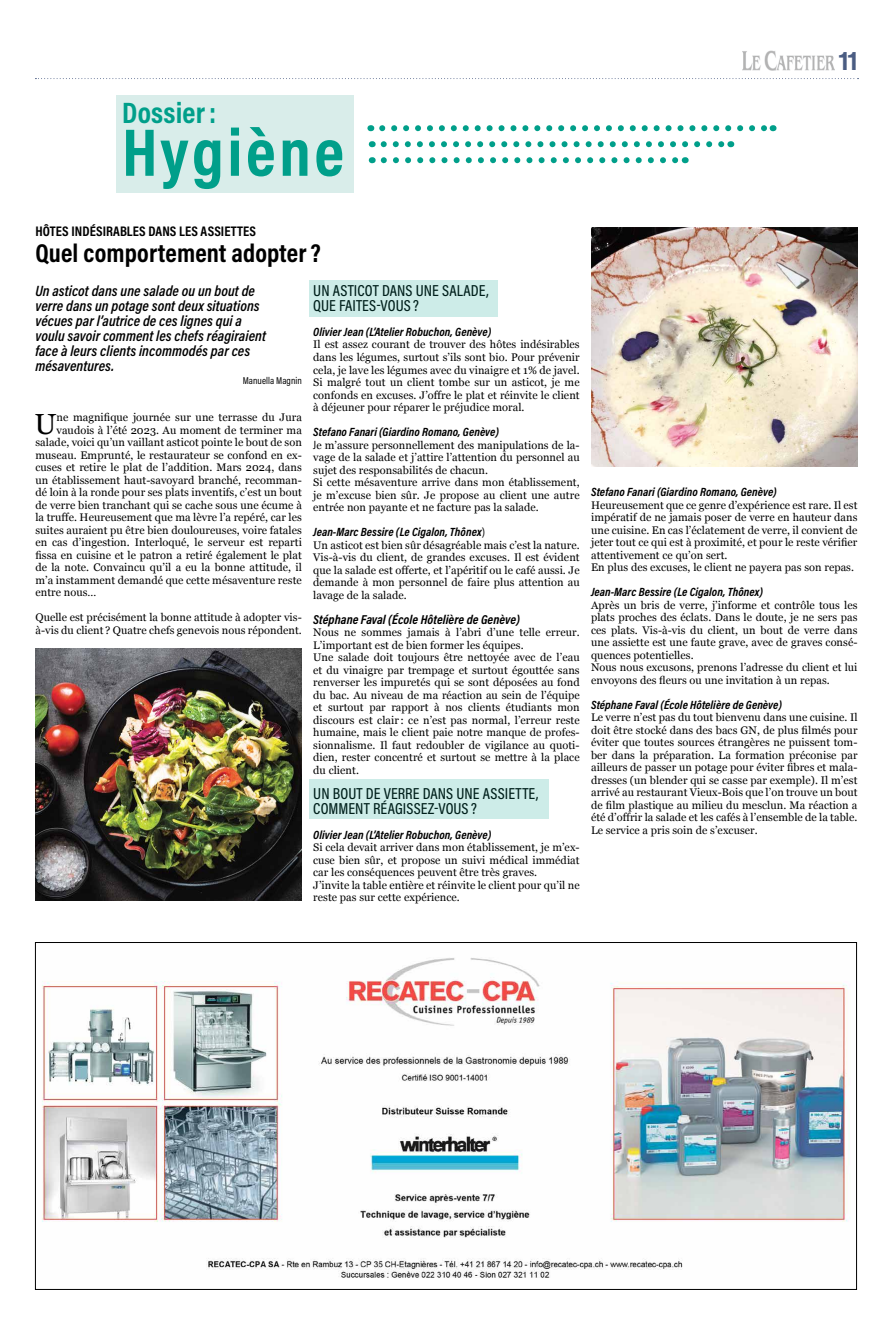
<style>
.page{position:relative;width:893px;height:1333px;background:#fff}
.page>*{position:absolute;margin:0;border:0;box-sizing:border-box;transform-origin:0 0}
.t1{font:700 67.9px "Acumin Pro Cond";letter-spacing:.05em;color:#009f8a}
.t2{font:700 29.7px "Acumin Pro Cond";letter-spacing:.005em;color:#009f8a}
.t3{font:29px "Georgia";color:#000}
.t4{font:700 26px "Acumin Pro Cond";letter-spacing:.005em;color:#000}
.t5{font:26px "N Haas Grotesk DS Pro 65 Md";color:#4b5d83}
.t6{font:500 16px "Acumin Pro Cond";letter-spacing:.005em;color:#000}
.t7{font:italic 600 15px/15px "Acumin Pro Cond";letter-spacing:.005em;color:#000}
.t8{font:700 14px "Acumin Pro Cond";letter-spacing:.005em;color:#000}
.t9{font:italic 700 13px "Acumin Pro Cond";letter-spacing:.005em;color:#000}
.t10{font:italic 700 12px "Acumin Pro Cond";letter-spacing:.005em;color:#000}
.t11{font:11px/12.5px "Georgia";letter-spacing:.005em;color:#000;text-align:justify}
.t12{font:10px "Acumin Pro Cond";letter-spacing:.005em;color:#000}
.s1{font-family:"Acumin Pro Cond";font-size:12px}
.s2{font-weight:400;font-style:normal}
</style>
<div class="page">
<img style="left:742px;top:51px;width:92px;height:20px">
<svg style="left:35px;top:78px;width:823px;height:1px"></svg>
<img style="left:42px;top:958px;width:808px;height:320px">
<img style="left:35px;top:648px;width:267px;height:253px">
<img style="left:592px;top:227px;width:265px;height:239px">
<div style="left:116px;top:95px;width:238px;height:98px;background:#d9edea"></div>
<svg style="left:382px;top:125px;width:385px;height:6px"></svg>
<svg style="left:384px;top:141px;width:340px;height:6px"></svg>
<svg style="left:384px;top:157px;width:295px;height:6px"></svg>
<div style="left:309px;top:780px;width:240px;height:39px;background:#cdece8"></div>
<div style="left:309px;top:280px;width:188px;height:37px;background:#cdece8"></div>
<p class="t2" style="left:122px;top:93px;width:96px">Dossier:</p>
<p class="t1" style="left:122px;top:107px;width:224px">Hygiène</p>
<h3 class="t5" style="left:838px;top:45px;width:21px">11</h3>
<p class="t8" style="left:35px;top:222px;width:222px">HÔTES INDÉSIRABLES DANS LES ASSIETTES</p>
<p class="t4" style="left:35px;top:236px;width:287px">Quel comportement adopter ?</p>
<p class="t7" style="left:35px;top:283px;width:232px">Un asticot dans une salade ou un bout de verre dans un potage sont deux situations vécues par l’autrice de ces lignes qui a voulu savoir comment les chefs réagiraient face à leurs clients incommodés par ces mésaventures.</p>
<p class="t12" style="left:243px;top:373px;width:61px">Manuella Magnin</p>
<p class="t3" style="left:34px;top:402px;width:23px">U</p>
<p class="t11" style="left:56px;top:410px;width:247px">ne magnifique journée sur une terrasse du Jura</p>
<p class="t6" style="left:313px;top:280px;width:177px">UN ASTICOT DANS UNE SALADE,</p>
<p class="t6" style="left:313px;top:295px;width:107px">QUE FAITES-VOUS ?</p>
<p class="t10" style="left:313px;top:324px;width:180px">Olivier Jean (L’Atelier Robuchon, Genève)</p>
<p class="t11" style="left:313px;top:338px;width:268px">Il est assez courant de trouver des hôtes indésirables dans les légumes, surtout s’ils sont bio. Pour prévenir cela, je lave les légumes avec du vinaigre et 1% de javel.</p>
<p class="t11" style="left:313px;top:375px;width:268px">Si malgré tout un client tombe sur un asticot, je me confonds en excuses. J’offre le plat et réinvite le client à déjeuner pour réparer le préjudice moral.</p>
<p class="t10" style="left:313px;top:424px;width:187px">Stefano Fanari (Giardino Romano, Genève)</p>
<p class="t11" style="left:313px;top:438px;width:268px"><span class="s1">J</span>e m’assure personnellement des manipulations de la&shy;vage de la salade et j’attire l’attention du personnel au sujet des responsabilités de chacun.</p>
<p class="t11" style="left:313px;top:475px;width:268px">Si cette mésaventure arrive dans mon établissement, je m’excuse bien sûr. Je propose au client une autre entrée non payante et ne facture pas la salade.</p>
<p class="t10" style="left:313px;top:524px;width:173px">Jean-Marc Bessire (Le Cigalon, Thônex<span class="s2">)</span></p>
<p class="t11" style="left:313px;top:538px;width:268px">Un asticot est bien sûr désagréable mais c’est la nature.<br>Vis-à-vis du client, de grandes excuses. Il est évident que la salade est offerte, et l’apéritif ou le café aussi. Je demande à mon personnel de faire plus attention au lavage de la salade.</p>
<p class="t9" style="left:313px;top:610px;width:208px">Stéphane Faval (École Hôtelière de Genève)</p>
<p class="t11" style="left:313px;top:625px;width:268px">Nous ne sommes jamais à l’abri d’une telle erreur.<br>L’important est de bien former les équipes.</p>
<p class="t11" style="left:313px;top:650px;width:268px">Une salade doit toujours être nettoyée avec de l’eau et du vinaigre par trempage et surtout égouttée sans renverser les impuretés qui se sont déposées au fond du bac. Au niveau de ma réaction au sein de l’équipe et surtout par rapport à nos clients étudiants mon discours est clair : ce n’est pas normal, l’erreur reste humaine, mais le client paie notre manque de profes&shy;sionnalisme. Il faut redoubler de vigilance au quoti&shy;dien, rester concentré et surtout se mettre à la place du client.</p>
<p class="t6" style="left:313px;top:782px;width:227px">UN BOUT DE VERRE DANS UNE ASSIETTE,</p>
<p class="t6" style="left:313px;top:797px;width:165px">COMMENT RÉAGISSEZ-VOUS ?</p>
<p class="t10" style="left:313px;top:826px;width:180px">Olivier Jean (L’Atelier Robuchon, Genève)</p>
<p class="t11" style="left:313px;top:840px;width:268px">Si cela devait arriver dans mon établissement, je m’ex&shy;cuse bien sûr, et propose un suivi médical immédiat car les conséquences peuvent être très graves.</p>
<p class="t11" style="left:313px;top:878px;width:268px">J’invite la table entière et réinvite le client pour qu’il ne reste pas sur cette expérience.</p>
<p class="t11" style="left:56px;top:423px;width:247px">vaudois à l’été 2023. Au moment de terminer ma</p>
<p class="t11" style="left:35px;top:435px;width:268px">salade, voici qu’un vaillant asticot pointe le bout de son</p>
<p class="t11" style="left:35px;top:448px;width:268px">museau. Emprunté, le restaurateur se confond en ex-</p>
<p class="t11" style="left:35px;top:460px;width:268px">cuses et retire le plat de l’addition. Mars 2024, dans</p>
<p class="t11" style="left:35px;top:473px;width:268px">un établissement haut-savoyard branché, recomman-</p>
<p class="t11" style="left:35px;top:485px;width:268px">dé loin à la ronde pour ses plats inventifs, c’est un bout</p>
<p class="t11" style="left:35px;top:498px;width:268px">de verre bien tranchant qui se cache sous une écume à</p>
<p class="t11" style="left:35px;top:510px;width:268px">la truffe. Heureusement que ma lèvre l’a repéré, car les</p>
<p class="t11" style="left:35px;top:523px;width:268px">suites auraient pu être bien douloureuses, voire fatales</p>
<p class="t11" style="left:35px;top:535px;width:268px">en cas d’ingestion. Interloqué, le serveur est reparti</p>
<p class="t11" style="left:35px;top:548px;width:268px">fissa en cuisine et le patron a retiré également le plat</p>
<p class="t11" style="left:35px;top:560px;width:268px">de la note. Convaincu qu’il a eu la bonne attitude, il</p>
<p class="t11" style="left:35px;top:573px;width:268px">m’a instamment demandé que cette mésaventure reste</p>
<p class="t11" style="left:35px;top:585px;width:63px">entre nous…</p>
<p class="t11" style="left:35px;top:610px;width:268px">Quelle est précisément la bonne attitude à adopter vis&shy;à-vis du client ? Quatre chefs genevois nous répondent.</p>
<p class="t10" style="left:591px;top:484px;width:187px">Stefano Fanari (Giardino Romano, Genève)</p>
<p class="t11" style="left:591px;top:498px;width:268px">Heureusement que ce genre d’expérience est rare. Il est impératif de ne jamais poser de verre en hauteur dans une cuisine. En cas l’éclatement de verre, il convient de jeter tout ce qui est à proximité, et pour le reste vérifier attentivement ce qu’on sert.</p>
<p class="t11" style="left:591px;top:560px;width:264px">En plus des excuses, le client ne payera pas son repas.</p>
<p class="t10" style="left:591px;top:584px;width:174px">Jean-Marc Bessire (Le Cigalon, Thônex)</p>
<p class="t11" style="left:591px;top:598px;width:268px">Après un bris de verre, j’informe et contrôle tous les plats proches des éclats. Dans le doute, je ne sers pas ces plats. Vis-à-vis du client, un bout de verre dans une assiette est une faute grave, avec de graves consé&shy;quences potentielles.</p>
<p class="t11" style="left:591px;top:660px;width:268px">Nous nous excusons, prenons l’adresse du client et lui envoyons des fleurs ou une invitation à un repas.</p>
<p class="t10" style="left:591px;top:696px;width:192px">Stéphane Faval (École Hôtelière de Genève)</p>
<p class="t11" style="left:591px;top:710px;width:268px">Le verre n’est pas du tout bienvenu dans une cuisine. Il doit être stocké dans des bacs GN, de plus filmés pour éviter que toutes sources étrangères ne puissent tom&shy;ber dans la préparation. La formation préconise par ailleurs de passer un potage pour éviter fibres et mala&shy;dresses (un blender qui se casse par exemple). Il m’est arrivé au restaurant Vieux-Bois que l’on trouve un bout de film plastique au milieu du mesclun. Ma réaction a été d’offrir la salade et les cafés à l’ensemble de la table.<br>Le service a pris soin de s’excuser.</p>
</div>
